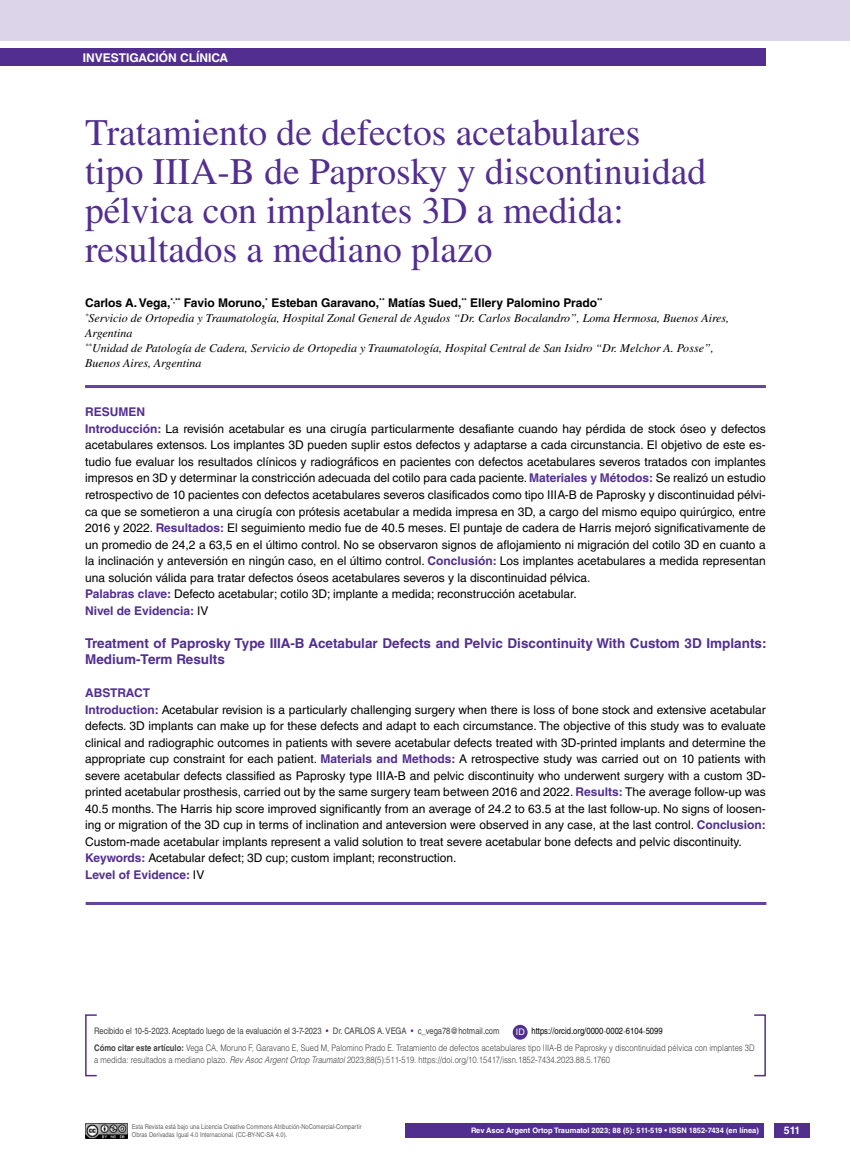
<style>
.page{position:relative;width:851px;height:1170px;background:#fff}
.page>*{position:absolute;margin:0;border:0;box-sizing:border-box;transform-origin:0 0}
.t1{font:37.5px/39px "Times LT Std";color:#522e91}
.t2{font:700 13.5px/16.5px "Helvetica LT Std";color:#522e91}
.t3{font:12px/16.5px "Helvetica LT Std";color:#000}
.t4{font:italic 12px/15px "Times LT Std";color:#000}
.t5{font:700 12px "Helvetica LT Std";color:#000}
.t6{font:700 12px "Helvetica LT Std";color:#fff}
.t7{font:700 10.5px "Helvetica LT Std";color:#fff}
.t8{font:300 9px/16.2px "Helvetica LT Std";color:#414042;scale:.85 1}
.t9{font:9px "Helvetica LT Std";color:#414042;scale:.85 1}
.t10{font:9px "Helvetica LT Std";color:#fff}
.t11{font:700 7.5px "Helvetica LT Std";color:#fff}
.t12{font:6.75px/7.5px "Helvetica LT Std";color:#636466;scale:.85 1}
.s1{font-weight:700;color:#522e91}
.s2{font-weight:400;color:#000}
.s3{font-family:"Minion Pro";font-weight:400;color:#000}
.s4{font-weight:700}
.s5{font-style:italic}
.s6{color:#522e91}
</style>
<div class="page">
<div style="left:774px;top:1123px;width:35px;height:14px;background:#522e91"></div>
<div style="left:0;top:49px;width:765px;height:17px;background:#522e91"></div>
<hr style="left:85px;top:385px;width:680px;height:3px;background:#63439c">
<hr style="left:86px;top:901px;width:680px;height:3px;background:#63439c">
<img style="left:85px;top:1123px;width:42px;height:14px">
<div style="left:0;top:0;width:849px;height:41px;background:#dcd5e9"></div>
<div style="left:405px;top:1123px;width:359px;height:14px;background:#522e91"></div>
<div style="left:85px;top:1014px;width:12px;height:62px;border:2px solid #522e91"></div>
<div style="left:512px;top:1024px;width:15px;height:15px;background:#522e91;border-radius:50%"></div>
<p class="t6" style="left:83px;top:50px;width:147px">INVESTIGACIÓN CLÍNICA</p>
<h1 class="t1" style="left:85px;top:112px;width:622px">Tratamiento de defectos acetabulares tipo IIIA-B de Paprosky y discontinuidad pélvica con implantes 3D a medida: resultados a mediano plazo</h1>
<p class="t5" style="left:85px;top:295px;width:519px">Carlos A. Vega,<sup>*,**</sup> Favio Moruno,<sup>*</sup> Esteban Garavano,<sup>**</sup> Matías Sued,<sup>**</sup> Ellery Palomino Prado<sup>**</sup></p>
<p class="t4" style="left:85px;top:310px;width:645px"><sup>*</sup>Servicio de Ortopedia y Traumatología, Hospital Zonal General de Agudos “Dr. Carlos Bocalandro”, Loma Hermosa, Buenos Aires, Argentina<br><sup>**</sup>Unidad de Patología de Cadera, Servicio de Ortopedia y Traumatología, Hospital Central de San Isidro “Dr. Melchor A. Posse”, Buenos Aires, Argentina</p>
<p class="t3" style="left:85px;top:404px;width:682px"><span class="s1">Resumen<br>Introducción:</span> La revisión acetabular es una cirugía particularmente desafiante cuando hay pérdida de stock óseo y defectos acetabulares extensos. Los implantes 3D pueden suplir estos defectos y adaptarse a cada circunstancia. El objetivo de este es&shy;tudio fue evaluar los resultados clínicos y radiográficos en pacientes con defectos acetabulares severos tratados con implantes impresos en 3D y determinar la constricción adecuada del cotilo para cada paciente. <span class="s1">Materiales y Métodos:</span> Se realizó un estudio retrospectivo de 10 pacientes con defectos acetabulares severos clasificados como tipo IIIA-B de Paprosky y discontinuidad pélvi&shy;ca que se sometieron a una cirugía con prótesis acetabular a medida impresa en 3D, a cargo del mismo equipo quirúrgico, entre 2016 y 2022. <span class="s1">Resultados:</span> El seguimiento medio fue de 40.5 meses. El puntaje de cadera de Harris mejoró significativamente de un promedio de 24,2 a 63,5 en el último control. No se observaron signos de aflojamiento ni migración del cotilo 3D en cuanto a la inclinación y anteversión en ningún caso, en el último control. <span class="s1">Conclusión:</span> Los implantes acetabulares a medida representan una solución válida para tratar defectos óseos acetabulares severos y la discontinuidad pélvica.<br><span class="s1">Palabras clave:</span> Defecto acetabular; cotilo 3D; implante a medida; reconstrucción acetabular.<br><span class="s1">Nivel de Evidencia:</span> IV</p>
<p class="t2" style="left:85px;top:634px;width:682px">Treatment of Paprosky Type IIIA-B Acetabular Defects and Pelvic Discontinuity With Custom 3D Implants:<br>Medium-Term Results</p>
<p class="t3" style="left:85px;top:684px;width:682px"><span class="s1">ABSTRACT<br>Introduction:</span> Acetabular revision is a particularly challenging surgery when there is loss of bone stock and extensive acetabular defects. 3D implants can make up for these defects and adapt to each circumstance. The objective of this study was to evaluate clinical and radiographic outcomes in patients with severe acetabular defects treated with 3D-printed implants and determine the appropriate cup constraint for each patient. <span class="s1">Materials and Methods:</span> A retrospective study was carried out on 10 patients with severe acetabular defects classified as Paprosky type IIIA-B and pelvic discontinuity who underwent surgery with a custom 3D&shy;printed acetabular prosthesis, carried out by the same surgery team between 2016 and 2022. <span class="s1">Results:</span> The average follow-up was 40.5 months. The Harris hip score improved significantly from an average of 24.2 to 63.5 at the last follow-up. No signs of loosen&shy;ing or migration of the 3D cup in terms of inclination and anteversion were observed in any case, at the last control. <span class="s1">Conclusion:<br></span>Custom-made acetabular implants represent a valid solution to treat severe acetabular bone defects and pelvic discontinuity.<br><span class="s1">Keywords:</span> Acetabular defect; 3D cup; custom implant; reconstruction.<br><span class="s1">Level of Evidence:</span> IV</p>
<p class="t8" style="left:94px;top:1022px;width:778px;text-indent:437px"><span class="s2">https://orcid.org/0000</span><span class="s3">-</span><span class="s2">0002</span><span class="s3">-</span><span class="s2">6104</span><span class="s3">-</span><span class="s2">5099<br></span><span class="s4">Cómo citar este artículo:</span> Vega CA, Moruno F, Garavano E, Sued M, Palomino Prado E. Tratamiento de defectos acetabulares tipo IIIA-B de Paprosky y discontinuidad pélvica con implantes 3D</p>
<p class="t8" style="left:94px;top:1051px;width:608px">a medida: resultados a mediano plazo. <span class="s5">Rev Asoc Argent Ortop Traumatol</span> 2023;88(5):511-519. https://doi.org/10.15417/issn.1852-7434.2023.88.5.1760</p>
<p class="t9" style="left:94px;top:1025px;width:308px">Recibido el 10-5-2023. Aceptado luego de la evaluación el 3-7-2023 <span class="s6">•</span> Dr. Carlos</p>
<p class="t9" style="left:377px;top:1025px;width:146px">A. Vega <span class="s6">•</span> c_vega78@hotmail.com</p>
<p class="t10" style="left:515px;top:1026px;width:10px">ID</p>
<p class="t12" style="left:132px;top:1123px;width:272px">Esta Revista está bajo una Licencia Creative Commons Atribución-NoComercial-Compartir<br>Obras Derivadas Igual 4.0 Internacional. (CC-BY-NC-SA 4.0).</p>
<p class="t11" style="left:471px;top:1125px;width:289px">Rev Asoc Argent Ortop Traumatol 2023; 88 (5): 511-519 • ISSN 1852-7434 (en línea)</p>
<p class="t7" style="left:783px;top:1124px;width:18px">511</p>
</div>
